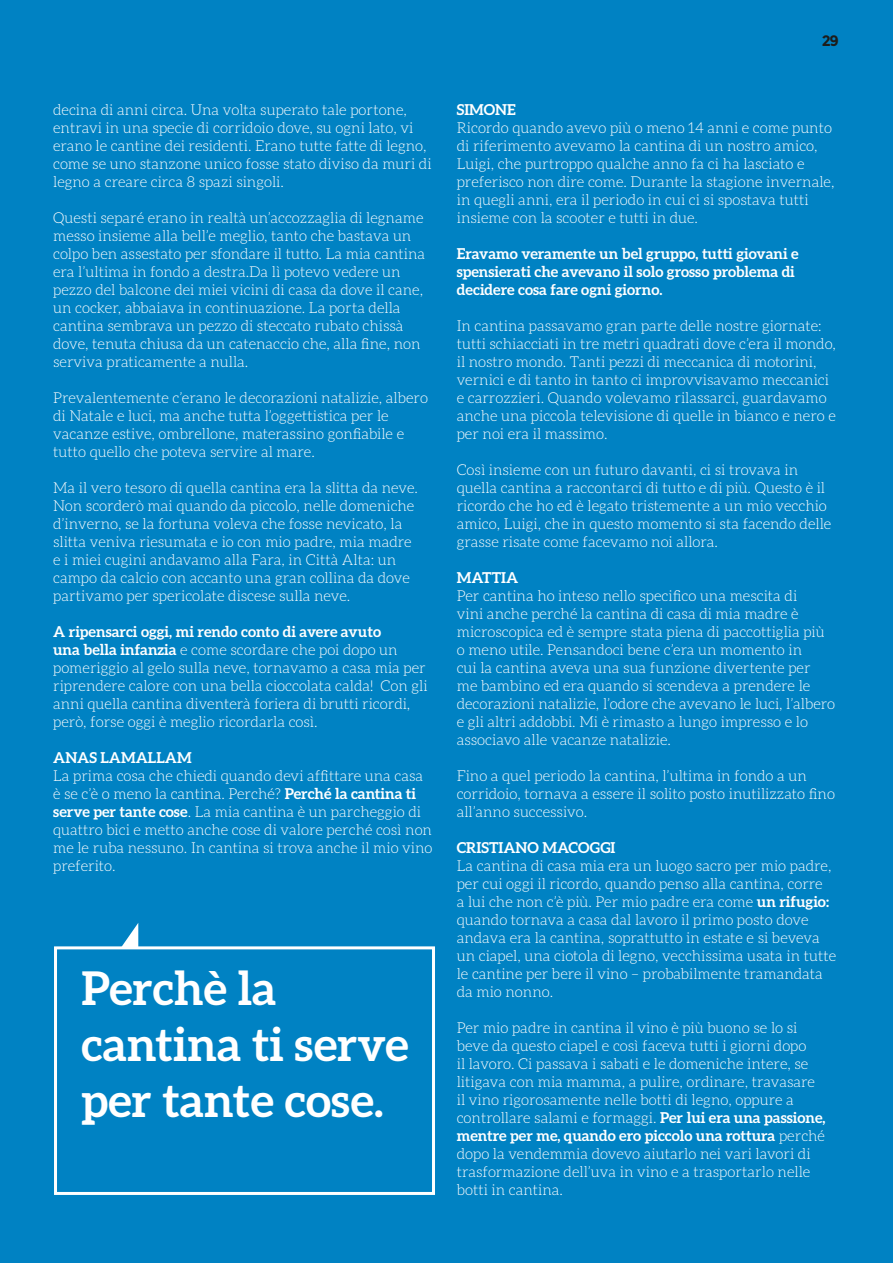
<style>
.page{position:relative;width:893px;height:1263px;background:#0082c3}
.page>*{position:absolute;margin:0;border:0;box-sizing:border-box;transform-origin:0 0}
.BODY_TEXT{font:700 46.5px/55.8px "Aleo";color:#fff}
.BODY_TEXT-2{font:300 15px/18px "Aleo";color:#fff}
.BODY_TEXT-3{font:700 15px/18px "Aleo";color:#fff}
.t1{font:700 15px "Montserrat";color:#1d1d1b}
.s1{font-weight:700}
</style>
<div class="page">
<div style="left:54px;top:946px;width:381px;height:249px;border:3px solid #fff"></div>
<svg style="left:120px;top:923px;width:18px;height:25px"></svg>
<p class="BODY_TEXT-2" style="left:53px;top:101px;width:380px">decina di anni circa. Una volta superato tale portone, entravi in una specie di corridoio dove, su ogni lato, vi erano le cantine dei residenti. Erano tutte fatte di legno, come se uno stanzone unico fosse stato diviso da muri di legno a creare circa 8 spazi singoli.</p>
<p class="BODY_TEXT-2" style="left:53px;top:209px;width:374px">Questi separé erano in realtà un’accozzaglia di legname messo insieme alla bell’e meglio, tanto che bastava un colpo ben assestato per sfondare il tutto. La mia cantina era l’ultima in fondo a destra.Da lì potevo vedere un pezzo del balcone dei miei vicini di casa da dove il cane, un cocker, abbaiava in continuazione. La porta della cantina sembrava un pezzo di steccato rubato chissà dove, tenuta chiusa da un catenaccio che, alla fine, non serviva praticamente a nulla.</p>
<p class="BODY_TEXT-2" style="left:53px;top:389px;width:376px">Prevalentemente c’erano le decorazioni natalizie, albero di Natale e luci, ma anche tutta l’oggettistica per le vacanze estive, ombrellone, materassino gonfiabile e tutto quello che poteva servire al mare.</p>
<p class="BODY_TEXT-2" style="left:53px;top:479px;width:366px">Ma il vero tesoro di quella cantina era la slitta da neve.<br>Non scorderò mai quando da piccolo, nelle domeniche d’inverno, se la fortuna voleva che fosse nevicato, la slitta veniva riesumata e io con mio padre, mia madre e i miei cugini andavamo alla Fara, in Città Alta: un campo da calcio con accanto una gran collina da dove partivamo per spericolate discese sulla neve.</p>
<p class="BODY_TEXT-2" style="left:53px;top:623px;width:376px"><span class="s1">A ripensarci oggi, mi rendo conto di avere avuto<br>una bella infanzia</span> e come scordare che poi dopo un pomeriggio al gelo sulla neve, tornavamo a casa mia per riprendere calore con una bella cioccolata calda! Con gli anni quella cantina diventerà foriera di brutti ricordi, però, forse oggi è meglio ricordarla così.</p>
<p class="BODY_TEXT-3" style="left:53px;top:748px;width:140px">ANAS LAMALLAM</p>
<p class="BODY_TEXT-2" style="left:53px;top:767px;width:381px">La prima cosa che chiedi quando devi affittare una casa è se c’è o meno la cantina. Perché? <span class="s1">Perché la cantina ti serve per tante cose</span>. La mia cantina è un parcheggio di quattro bici e metto anche cose di valore perché così non me le ruba nessuno. In cantina si trova anche il mio vino preferito.</p>
<p class="BODY_TEXT" style="left:82px;top:959px;width:329px">Perchè la cantina ti serve per tante cose.</p>
<p class="t1" style="left:822px;top:32px;width:19px">29</p>
<p class="BODY_TEXT-3" style="left:457px;top:100px;width:61px">SIMONE</p>
<p class="BODY_TEXT-2" style="left:457px;top:119px;width:379px">Ricordo quando avevo più o meno 14 anni e come punto di riferimento avevamo la cantina di un nostro amico, Luigi, che purtroppo qualche anno fa ci ha lasciato e preferisco non dire come. Durante la stagione invernale, in quegli anni, era il periodo in cui ci si spostava tutti insieme con la scooter e tutti in due.</p>
<p class="BODY_TEXT-3" style="left:457px;top:244px;width:343px">Eravamo veramente un bel gruppo, tutti giovani e spensierati che avevano il solo grosso problema di decidere cosa fare ogni giorno.</p>
<p class="BODY_TEXT-2" style="left:457px;top:317px;width:381px">In cantina passavamo gran parte delle nostre giornate: tutti schiacciati in tre metri quadrati dove c’era il mondo, il nostro mondo. Tanti pezzi di meccanica di motorini, vernici e di tanto in tanto ci improvvisavamo meccanici e carrozzieri. Quando volevamo rilassarci, guardavamo anche una piccola televisione di quelle in bianco e nero e per noi era il massimo.</p>
<p class="BODY_TEXT-2" style="left:457px;top:461px;width:376px">Così insieme con un futuro davanti, ci si trovava in quella cantina a raccontarci di tutto e di più. Questo è il ricordo che ho ed è legato tristemente a un mio vecchio amico, Luigi, che in questo momento si sta facendo delle grasse risate come facevamo noi allora.</p>
<p class="BODY_TEXT-3" style="left:457px;top:568px;width:63px">MATTIA</p>
<p class="BODY_TEXT-2" style="left:457px;top:587px;width:380px">Per cantina ho inteso nello specifico una mescita di<br>vini anche perché la cantina di casa di mia madre è microscopica ed è sempre stata piena di paccottiglia più o meno utile. Pensandoci bene c’era un momento in<br>cui la cantina aveva una sua funzione divertente per<br>me bambino ed era quando si scendeva a prendere le decorazioni natalizie, l’odore che avevano le luci, l’albero e gli altri addobbi. Mi è rimasto a lungo impresso e lo associavo alle vacanze natalizie.</p>
<p class="BODY_TEXT-2" style="left:457px;top:767px;width:380px">Fino a quel periodo la cantina, l’ultima in fondo a un corridoio, tornava a essere il solito posto inutilizzato fino all’anno successivo.</p>
<p class="BODY_TEXT-3" style="left:457px;top:838px;width:160px">CRISTIANO MACOGGI</p>
<p class="BODY_TEXT-2" style="left:457px;top:857px;width:381px">La cantina di casa mia era un luogo sacro per mio padre, per cui oggi il ricordo, quando penso alla cantina, corre<br>a lui che non c’è più. Per mio padre era come <span class="s1">un rifugio: </span>quando tornava a casa dal lavoro il primo posto dove andava era la cantina, soprattutto in estate e si beveva un ciapel, una ciotola di legno, vecchissima usata in tutte le cantine per bere il vino – probabilmente tramandata da mio nonno.</p>
<p class="BODY_TEXT-2" style="left:457px;top:1019px;width:370px">Per mio padre in cantina il vino è più buono se lo si beve da questo ciapel e così faceva tutti i giorni dopo<br>il lavoro. Ci passava i sabati e le domeniche intere, se litigava con mia mamma, a pulire, ordinare, travasare il vino rigorosamente nelle botti di legno, oppure a controllare salami e formaggi. <span class="s1">Per lui era una passione, mentre per me, quando ero piccolo una rottura</span> perché dopo la vendemmia dovevo aiutarlo nei vari lavori di trasformazione dell’uva in vino e a trasportarlo nelle botti in cantina.</p>
</div>
